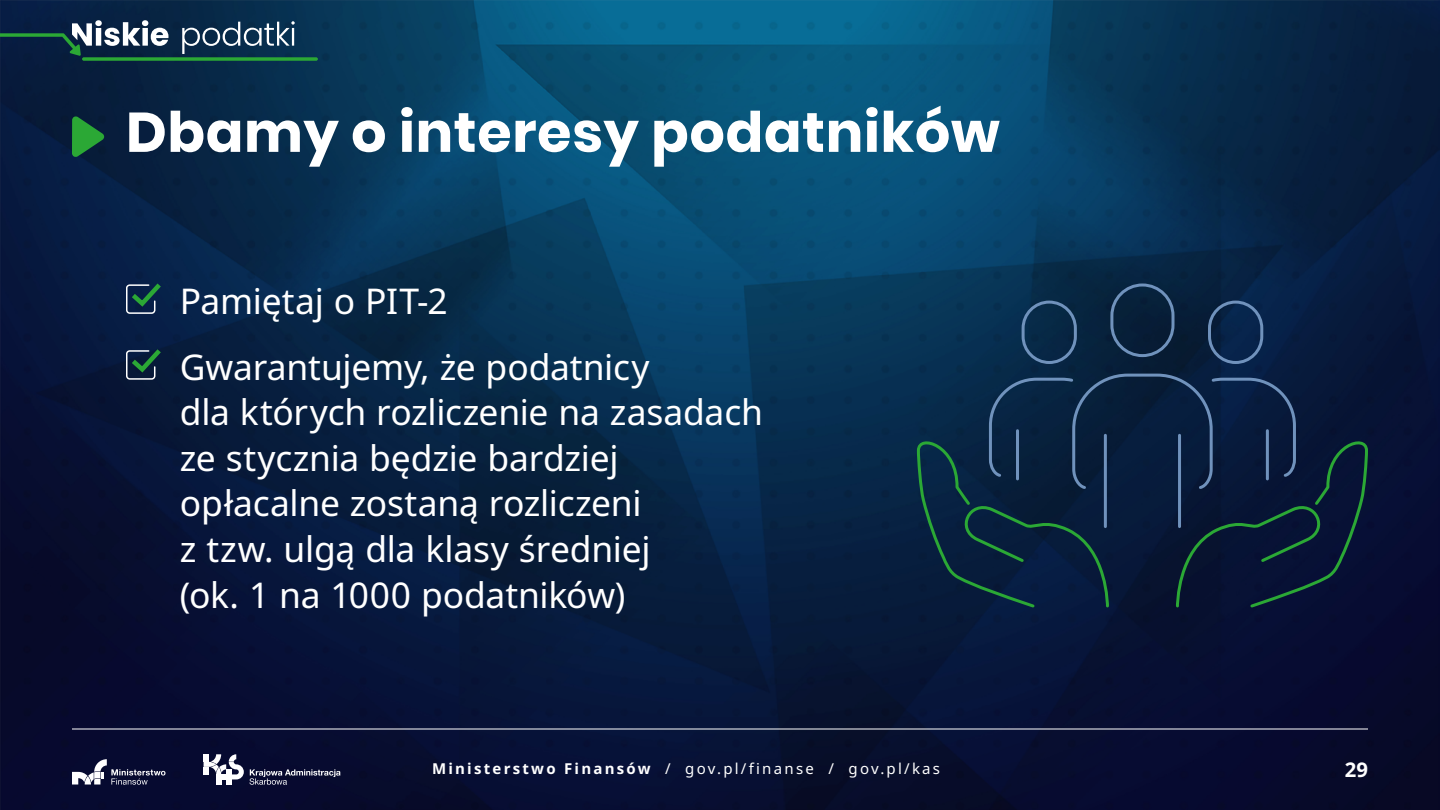
<style>
.page{position:relative;width:1440px;height:810px;background:#fff}
.page>*{position:absolute;margin:0;border:0;box-sizing:border-box;transform-origin:0 0}
.t1{font:700 55.65px "Poppins";letter-spacing:.01em;color:#fff}
.t2{font:35.4px/45.6px "Noto Sans";letter-spacing:-.01em;color:#fff}
.t3{font:700 20.25px "Noto Sans";color:#fff}
.t4{font:15px "Noto Sans";letter-spacing:.15em;color:#fff}
.s1{font-weight:700}
</style>
<div class="page">
<img style="left:0;top:0;width:1440px;height:810px">
<hr style="left:72px;top:729px;width:1296px;height:1px;background:#fff">
<svg style="left:182px;top:21px;width:113px;height:33px;background:#38556e"></svg>
<svg style="left:82px;top:57px;width:236px;height:4px"></svg>
<svg style="left:0;top:20px;width:168px;height:36px"></svg>
<svg style="left:72px;top:759px;width:93px;height:26px;background:#434662"></svg>
<svg style="left:204px;top:754px;width:136px;height:31px;background:#3d405d"></svg>
<svg style="left:72px;top:116px;width:32px;height:41px"></svg>
<svg style="left:125px;top:279px;width:41px;height:36px"></svg>
<svg style="left:125px;top:344px;width:41px;height:36px"></svg>
<svg style="left:915px;top:433px;width:195px;height:377px;background:#081a38"></svg>
<svg style="left:987px;top:282px;width:310px;height:248px;background:#0d2745"></svg>
<svg style="left:1174px;top:433px;width:196px;height:377px;background:#091434"></svg>
<h1 class="t1" style="left:126px;top:100px;width:875px">Dbamy o interesy podatników</h1>
<p class="t2" style="left:180px;top:269px;width:471px;line-height:65.8px">Pamiętaj o PIT-2<br>Gwarantujemy, że podatnicy</p>
<p class="t2" style="left:180px;top:390px;width:585px">dla których rozliczenie na zasadach ze stycznia będzie bardziej opłacalne zostaną rozliczeni<br>z tzw. ulgą dla klasy średniej<br>(ok. 1 na 1000 podatników)</p>
<p class="t4" style="left:432px;top:758px;width:510px"><span class="s1">Ministerstwo Finansów</span> / gov.pl/finanse / gov.pl/kas</p>
<p class="t3" style="left:1345px;top:755px;width:25px">29</p>
</div>
